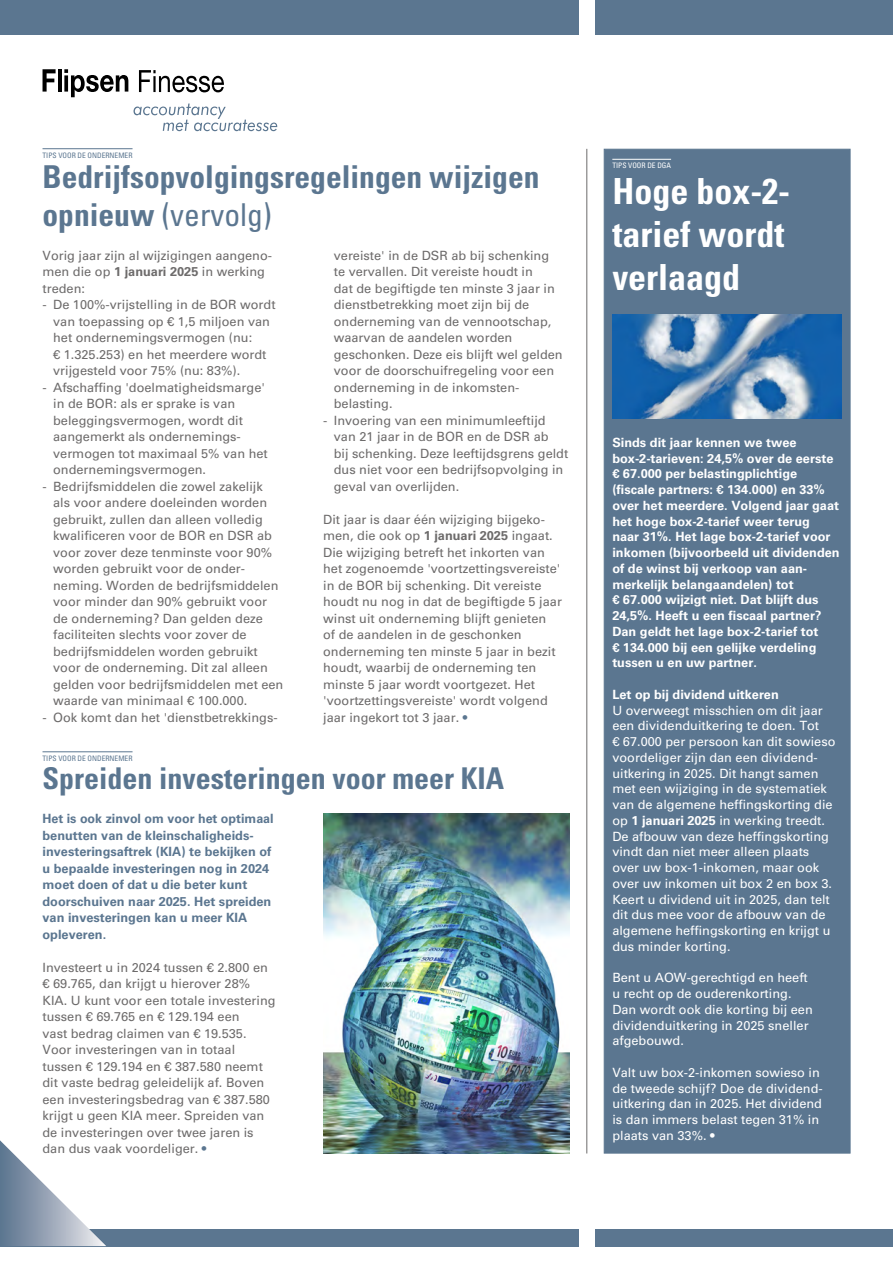
<style>
.page{position:relative;width:893px;height:1263px;background:#fff}
.page>*{position:absolute;margin:0;border:0;box-sizing:border-box;transform-origin:0 0}
.t1{font:700 condensed 36px/43.2px "Univers LT Std";color:#fff}
.t2{font:700 condensed 31.5px/37.8px "Univers LT Std";color:#5b7690}
.t3{font:700 condensed 30px "Univers LT Std";color:#5b7690}
.t4{font:12.75px/16.5px "Univers LT Std";color:#6d6b6b}
.t5{font:12.75px/15.8px "Univers LT Std";color:#fff}
.t6{font:700 12.75px/15.8px "Univers LT Std";color:#fff}
.t7{font:700 12.75px/16.5px "Univers LT Std";color:#5b7690}
.t8{font:condensed 7.5px "Univers LT Std";color:#5b7690}
.t9{font:condensed 7.5px "Univers LT Std";color:#fff}
.s1{font-weight:400}
.s2{font-weight:700}
.s3{color:#5b7690}
</style>
<div class="page">
<div style="left:595px;top:0;width:298px;height:34px;background:#5b7690"></div>
<div style="left:0;top:0;width:578px;height:34px;background:#5b7690"></div>
<div style="left:595px;top:1229px;width:298px;height:17px;background:#5b7690"></div>
<div style="left:0;top:1229px;width:578px;height:17px;background:#5b7690"></div>
<svg style="left:43px;top:69px;width:13px;height:23px"></svg>
<hr style="left:58px;top:69px;width:3px;height:23px;background:#000">
<svg style="left:64px;top:69px;width:64px;height:28px"></svg>
<svg style="left:139px;top:70px;width:85px;height:22px"></svg>
<svg style="left:134px;top:104px;width:143px;height:27px"></svg>
<svg style="left:0;top:1140px;width:106px;height:106px"></svg>
<div style="left:604px;top:149px;width:246px;height:1004px;background:#5b7690"></div>
<hr style="left:43px;top:751px;width:90px;height:1px;background:#5b7690">
<hr style="left:612px;top:159px;width:59px;height:1px;background:#fff">
<hr style="left:43px;top:148px;width:90px;height:1px;background:#5b7690">
<hr style="left:586px;top:149px;width:1px;height:1004px;background:#6d6b6b">
<img style="left:323px;top:814px;width:247px;height:339px">
<img style="left:612px;top:315px;width:230px;height:104px">
<p class="t8" style="left:43px;top:150px;width:92px">TIPS VOOR DE ONDERNEMER</p>
<h2 class="t2" style="left:43px;top:158px;width:499px">Bedrijfsopvolgingsregelingen wijzigen opnieuw <span class="s1">(vervolg)</span></h2>
<p class="t4" style="left:43px;top:247px;width:231px">Vorig jaar zijn al wijzigingen aangeno&shy;men die op <span class="s2">1 januari 2025</span> in werking treden:</p>
<p class="t4" style="left:53px;top:297px;width:224px;text-indent:-11px">- De 100%-vrijstelling in de BOR wordt van toepassing op € 1,5 miljoen van het ondernemingsvermogen (nu:<br>€ 1.325.253) en het meerdere wordt vrijgesteld voor 75% (nu: 83%).</p>
<p class="t4" style="left:53px;top:379px;width:216px;text-indent:-11px">- Afschaffing 'doelmatigheidsmarge' in de BOR: als er sprake is van beleggingsvermogen, wordt dit aangemerkt als ondernemings&shy;vermogen tot maximaal 5% van het ondernemingsvermogen.</p>
<p class="t4" style="left:53px;top:478px;width:232px;text-indent:-11px">- Bedrijfsmiddelen die zowel zakelijk<br>als voor andere doeleinden worden gebruikt, zullen dan alleen volledig kwalificeren voor de BOR en DSR ab voor zover deze tenminste voor 90% worden gebruikt voor de onder&shy;neming. Worden de bedrijfsmiddelen voor minder dan 90% gebruikt voor de onderneming? Dan gelden deze faciliteiten slechts voor zover de bedrijfsmiddelen worden gebruikt voor de onderneming. Dit zal alleen gelden voor bedrijfsmiddelen met een waarde van minimaal € 100.000.</p>
<p class="t4" style="left:43px;top:709px;width:237px">- Ook komt dan het 'dienstbetrekkings-</p>
<p class="t4" style="left:334px;top:247px;width:230px">vereiste' in de DSR ab bij schenking te vervallen. Dit vereiste houdt in<br>dat de begiftigde ten minste 3 jaar in dienstbetrekking moet zijn bij de onderneming van de vennootschap, waarvan de aandelen worden geschonken. Deze eis blijft wel gelden voor de doorschuifregeling voor een onderneming in de inkomsten&shy;belasting.</p>
<p class="t4" style="left:334px;top:412px;width:236px;text-indent:-11px">- Invoering van een minimumleeftijd van 21 jaar in de BOR en de DSR ab<br>bij schenking. Deze leeftijdsgrens geldt dus niet voor een bedrijfsopvolging in geval van overlijden.</p>
<p class="t4" style="left:323px;top:511px;width:240px">Dit jaar is daar één wijziging bijgeko&shy;men, die ook op <span class="s2">1 januari 2025</span> ingaat.<br>Die wijziging betreft het inkorten van het zogenoemde 'voortzettingsvereiste' in de BOR bij schenking. Dit vereiste houdt nu nog in dat de begiftigde 5 jaar winst uit onderneming blijft genieten<br>of de aandelen in de geschonken onderneming ten minste 5 jaar in bezit houdt, waarbij de onderneming ten minste 5 jaar wordt voortgezet. Het 'voortzettingsvereiste' wordt volgend jaar ingekort tot 3 jaar. <span class="s3">•</span></p>
<p class="t8" style="left:43px;top:753px;width:92px">TIPS VOOR DE ONDERNEMER</p>
<h3 class="t3" style="left:43px;top:760px;width:463px">Spreiden investeringen voor meer KIA</h3>
<p class="t7" style="left:43px;top:810px;width:233px">Het is ook zinvol om voor het optimaal benutten van de kleinschaligheids&shy;investeringsaftrek (KIA) te bekijken of u bepaalde investeringen nog in 2024 moet doen of dat u die beter kunt doorschuiven naar 2025. Het spreiden van investeringen kan u meer KIA opleveren.</p>
<p class="t4" style="left:43px;top:959px;width:235px">Investeert u in 2024 tussen € 2.800 en € 69.765, dan krijgt u hierover 28% KIA. U kunt voor een totale investering tussen € 69.765 en € 129.194 een<br>vast bedrag claimen van € 19.535.<br>Voor investeringen van in totaal tussen € 129.194 en € 387.580 neemt dit vaste bedrag geleidelijk af. Boven een investeringsbedrag van € 387.580 krijgt u geen KIA meer. Spreiden van de investeringen over twee jaren is dan dus vaak voordeliger. <span class="s3">•</span></p>
<p class="t9" style="left:612px;top:161px;width:60px">TIPS VOOR DE DGA</p>
<h1 class="t1" style="left:612px;top:169px;width:179px">Hoge box-2- tarief wordt verlaagd</h1>
<p class="t6" style="left:612px;top:434px;width:229px">Sinds dit jaar kennen we twee box-2-tarieven: 24,5% over de eerste € 67.000 per belastingplichtige (fiscale partners: € 134.000) en 33% over het meerdere. Volgend jaar gaat het hoge box-2-tarief weer terug naar 31%. Het lage box-2-tarief voor inkomen (bijvoorbeeld uit dividenden of de winst bij verkoop van aan&shy;merkelijk belangaandelen) tot<br>€ 67.000 wijzigt niet. Dat blijft dus 24,5%. Heeft u een fiscaal partner?<br>Dan geldt het lage box-2-tarief tot<br>€ 134.000 bij een gelijke verdeling tussen u en uw partner.</p>
<p class="t6" style="left:612px;top:686px;width:168px">Let op bij dividend uitkeren</p>
<p class="t5" style="left:612px;top:702px;width:225px">U overweegt misschien om dit jaar een dividenduitkering te doen. Tot<br>€ 67.000 per persoon kan dit sowieso voordeliger zijn dan een dividend&shy;uitkering in 2025. Dit hangt samen met een wijziging in de systematiek van de algemene heffingskorting die op <span class="s2">1 januari 2025</span> in werking treedt.<br>De afbouw van deze heffingskorting vindt dan niet meer alleen plaats over uw box-1-inkomen, maar ook over uw inkomen uit box 2 en box 3.<br>Keert u dividend uit in 2025, dan telt dit dus mee voor de afbouw van de algemene heffingskorting en krijgt u dus minder korting.</p>
<p class="t5" style="left:612px;top:970px;width:202px">Bent u AOW-gerechtigd en heeft u recht op de ouderenkorting.<br>Dan wordt ook die korting bij een dividenduitkering in 2025 sneller afgebouwd.</p>
<p class="t5" style="left:612px;top:1064px;width:212px">Valt uw box-2-inkomen sowieso in de tweede schijf? Doe de dividend&shy;uitkering dan in 2025. Het dividend is dan immers belast tegen 31% in plaats van 33%. •</p>
</div>
